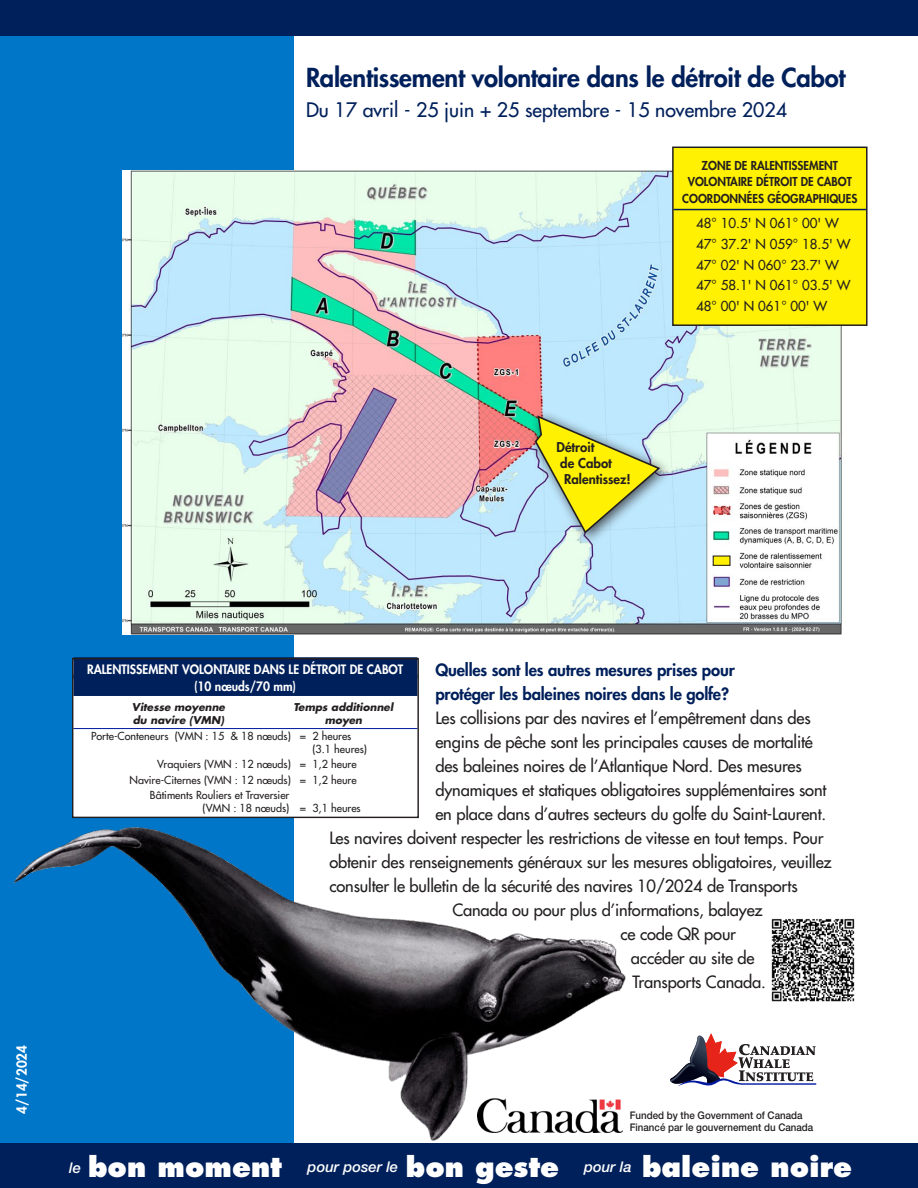
<style>
.page{position:relative;width:918px;height:1188px;background:#fff}
.page>*{position:absolute;margin:0;border:0;box-sizing:border-box;transform-origin:0 0}
.t1{font:800 27.3px "Futura";color:#fff}
.t2{font:800 25.5px "Futura";letter-spacing:-.01em;color:#00205b}
.t3{font:19.5px "Futura";color:#00205b}
.t4{font:16.5px "Futura";letter-spacing:-.01em;color:#231f20}
.t5{font:800 16.5px/24px "Futura";letter-spacing:-.01em;color:#00205b}
.t6{font:italic 500 14.7px "Helvetica Neue";color:#fff}
.t7{font:800 13.5px "Futura";color:#fff}
.t8{font:13.35px "Futura";color:#231f20}
.t9{font:800 13.2px/15.9px "Futura";color:#231f20}
.t10{font:800 12.6px "Futura";color:#fff;scale:.95 1}
.t11{font:800 12px/16.5px "Futura";color:#231f20;text-align:center;scale:.95 1}
.t12{font:10.8px/12.6px "Futura";color:#231f20}
.t13{font:500 10.5px/12px "Helvetica Neue";color:#231f20;scale:.93 1}
.t14{font:italic 700 10.5px "Futura";color:#231f20}
</style>
<div class="page">
<div style="left:0;top:0;width:293px;height:1163px;background:#0076c8"></div>
<div style="left:0;top:0;width:918px;height:36px;background:#00205b"></div>
<img style="left:122px;top:170px;width:720px;height:465px">
<div style="left:527px;top:409px;width:146px;height:137px;background:#231f20;opacity:.75"></div>
<svg style="left:534px;top:415px;width:128px;height:120px;background:#cbd984"></svg>
<div style="left:713px;top:556px;width:17px;height:9px;background:#fff101"></div>
<div style="left:713px;top:556px;width:18px;height:10px;border:1px solid #231f20"></div>
<div style="left:673px;top:147px;width:194px;height:178px;background:#fff101"></div>
<hr style="left:674px;top:209px;width:192px;height:1px;background:#00205b">
<div style="left:672px;top:147px;width:196px;height:179px;border:2px solid #231f20"></div>
<div style="left:0;top:1143px;width:918px;height:45px;background:#00205b"></div>
<img style="left:13px;top:818px;width:613px;height:325px">
<img style="left:478px;top:1093px;width:148px;height:39px">
<div style="left:73px;top:659px;width:345px;height:158px;background:#fff"></div>
<div style="left:73px;top:657px;width:344px;height:22px;background:#00205b"></div>
<div style="left:73px;top:674px;width:344px;height:22px;background:#00205b"></div>
<hr style="left:73px;top:728px;width:344px;height:1px;background:#00199f">
<div style="left:72px;top:658px;width:347px;height:160px;border:1px solid #231f20"></div>
<img style="left:670px;top:1073px;width:8px;height:11px">
<svg style="left:678px;top:1033px;width:138px;height:53px"></svg>
<img style="left:771px;top:918px;width:84px;height:84px">
<p class="t2" style="left:306px;top:60px;width:541px">Ralentissement volontaire dans le détroit de Cabot</p>
<p class="t3" style="left:306px;top:97px;width:483px">Du 17 avril - 25 juin + 25 septembre - 15 novembre 2024</p>
<p class="t9" style="left:556px;top:439px;width:57px">Détroit<br>de Cabot</p>
<p class="t9" style="left:564px;top:471px;width:68px">Ralentissez!</p>
<p class="t11" style="left:682px;top:157px;width:186px">ZONE DE RALENTISSEMENT<br>VOLONTAIRE DÉTROIT DE CABOT<br>COORDONNÉES GÉOGRAPHIQUES</p>
<p class="t8" style="left:696px;top:215px;width:144px">48° 10.5' N 061° 00' W</p>
<p class="t8" style="left:696px;top:235px;width:156px">47° 37.2' N 059° 18.5' W</p>
<p class="t8" style="left:696px;top:256px;width:144px">47° 02' N 060° 23.7' W</p>
<p class="t8" style="left:696px;top:277px;width:156px">47° 58.1' N 061° 03.5' W</p>
<p class="t8" style="left:696px;top:298px;width:133px">48° 00' N 061° 00' W</p>
<p class="t7" style="left:13px;top:1114px;width:71px;rotate:-90deg">4/14/2024</p>
<p class="t10" style="left:87px;top:661px;width:335px">RALENTISSEMENT VOLONTAIRE DANS LE DÉTROIT DE CABOT</p>
<p class="t10" style="left:194px;top:678px;width:109px">(10 nœuds/70 mm)</p>
<p class="t14" style="left:132px;top:700px;width:95px">Vitesse moyenne</p>
<p class="t14" style="left:294px;top:700px;width:101px">Temps additionnel</p>
<p class="t14" style="left:133px;top:713px;width:93px">du navire (VMN)</p>
<p class="t14" style="left:325px;top:713px;width:39px">moyen</p>
<p class="t12" style="left:312px;top:730px;width:56px;text-indent:-221px">Porte-Conteneurs (VMN : 15 &amp; 18 nœuds) = 2 heures (3.1 heures)</p>
<p class="t12" style="left:157px;top:758px;width:201px">Vraquiers (VMN : 12 nœuds) = 1,2 heure</p>
<p class="t12" style="left:130px;top:773px;width:229px">Navire-Citernes (VMN : 12 nœuds) = 1,2 heure</p>
<p class="t12" style="left:203px;top:789px;width:160px;text-indent:-53px">Bâtiments Rouliers et Traversier<br>(VMN : 18 nœuds) = 3,1 heures</p>
<p class="t5" style="left:435px;top:658px;width:301px">Quelles sont les autres mesures prises pour protéger les baleines noires dans le golfe?</p>
<p class="t4" style="left:435px;top:707px;width:377px">Les collisions par des navires et l’empêtrement dans des</p>
<p class="t4" style="left:435px;top:731px;width:379px">engins de pêche sont les principales causes de mortalité</p>
<p class="t4" style="left:435px;top:755px;width:368px">des baleines noires de l’Atlantique Nord. Des mesures</p>
<p class="t4" style="left:435px;top:779px;width:393px">dynamiques et statiques obligatoires supplémentaires sont</p>
<p class="t4" style="left:435px;top:803px;width:392px">en place dans d’autres secteurs du golfe du Saint-Laurent.</p>
<p class="t4" style="left:329px;top:827px;width:496px">Les navires doivent respecter les restrictions de vitesse en tout temps. Pour</p>
<p class="t4" style="left:329px;top:851px;width:504px">obtenir des renseignements généraux sur les mesures obligatoires, veuillez</p>
<p class="t4" style="left:329px;top:875px;width:470px">consulter le bulletin de la sécurité des navires 10/2024 de Transports</p>
<p class="t4" style="left:452px;top:899px;width:312px">Canada ou pour plus d’informations, balayez</p>
<p class="t4" style="left:620px;top:923px;width:117px">ce code QR pour</p>
<p class="t4" style="left:631px;top:947px;width:125px">accéder au site de</p>
<p class="t4" style="left:632px;top:971px;width:135px">Transports Canada.</p>
<p class="t13" style="left:630px;top:1109px;width:199px">Funded by the Government of Canada<br>Financé par le gouvernement du Canada</p>
<p class="t6" style="left:69px;top:1159px;width:13px">le</p>
<p class="t1" style="left:88px;top:1150px;width:195px">bon moment</p>
<p class="t6" style="left:308px;top:1158px;width:92px">pour poser le</p>
<p class="t1" style="left:406px;top:1150px;width:155px">bon geste</p>
<p class="t6" style="left:584px;top:1158px;width:49px">pour la</p>
<p class="t1" style="left:642px;top:1150px;width:212px">baleine noire</p>
</div>
